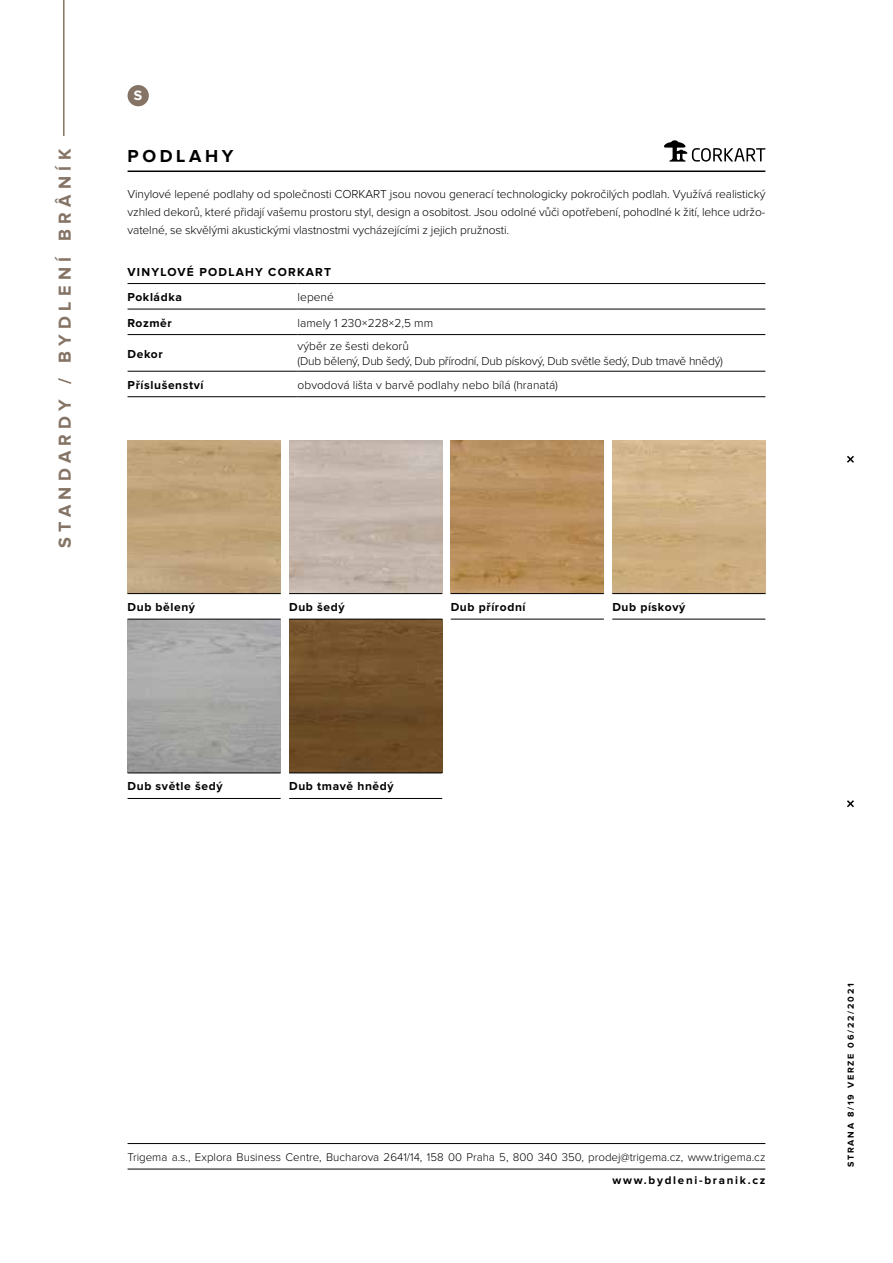
<style>
.page{position:relative;width:893px;height:1263px;background:#fff}
.page>*{position:absolute;margin:0;border:0;box-sizing:border-box;transform-origin:0 0}
.t1{font:700 18px "Proxima Nova";letter-spacing:.3em;color:#857465}
.t2{font:700 18px "Proxima Nova";letter-spacing:.2em;color:#000}
.t3{font:700 14.1px "Proxima Nova";color:#fff}
.t4{font:300 12px/18px "Proxima Nova";letter-spacing:-.01em;color:#000;text-align:justify}
.t5{font:700 12px "Proxima Nova";letter-spacing:.05em;color:#000}
.t6{font:700 12px/25.5px "Proxima Nova";letter-spacing:.1em;color:#000}
.t7{font:300 11.55px "Proxima Nova";color:#000}
.t8{font:700 11.55px "Proxima Nova";letter-spacing:.15em;color:#000}
.t9{font:700 9px "Proxima Nova";letter-spacing:.2em;color:#000}
</style>
<div class="page">
<hr style="left:63px;top:0;width:2px;height:136px;background:#857465">
<div style="left:128px;top:85px;width:21px;height:21px;background:#857465;border-radius:50%"></div>
<hr style="left:128px;top:1143px;width:637px;height:1px;background:#000">
<hr style="left:128px;top:1169px;width:637px;height:1px;background:#000">
<svg style="left:847px;top:455px;width:7px;height:8px"></svg>
<svg style="left:847px;top:800px;width:7px;height:8px"></svg>
<img style="left:289px;top:620px;width:153px;height:152px">
<hr style="left:289px;top:772px;width:153px;height:1px;background:#000">
<hr style="left:289px;top:798px;width:153px;height:1px;background:#000">
<hr style="left:128px;top:772px;width:153px;height:1px;background:#000">
<hr style="left:128px;top:798px;width:153px;height:1px;background:#000">
<img style="left:612px;top:440px;width:153px;height:153px">
<hr style="left:612px;top:593px;width:153px;height:1px;background:#000">
<hr style="left:612px;top:619px;width:153px;height:1px;background:#000">
<img style="left:451px;top:440px;width:153px;height:153px">
<hr style="left:451px;top:593px;width:153px;height:1px;background:#000">
<hr style="left:451px;top:619px;width:153px;height:1px;background:#000">
<img style="left:128px;top:440px;width:153px;height:153px">
<hr style="left:128px;top:593px;width:153px;height:1px;background:#000">
<hr style="left:128px;top:619px;width:153px;height:1px;background:#000">
<hr style="left:289px;top:593px;width:153px;height:1px;background:#000">
<hr style="left:289px;top:619px;width:153px;height:1px;background:#000">
<hr style="left:128px;top:171px;width:637px;height:1px;background:#000">
<hr style="left:128px;top:283px;width:170px;height:1px;background:#000">
<hr style="left:298px;top:283px;width:467px;height:1px;background:#000">
<hr style="left:128px;top:309px;width:170px;height:1px;background:#000">
<hr style="left:298px;top:309px;width:467px;height:1px;background:#000">
<hr style="left:128px;top:334px;width:170px;height:1px;background:#000">
<hr style="left:298px;top:334px;width:467px;height:1px;background:#000">
<hr style="left:128px;top:371px;width:170px;height:1px;background:#000">
<hr style="left:298px;top:371px;width:467px;height:1px;background:#000">
<hr style="left:128px;top:396px;width:170px;height:1px;background:#000">
<hr style="left:298px;top:396px;width:467px;height:1px;background:#000">
<svg style="left:664px;top:140px;width:101px;height:22px"></svg>
<h1 class="t1" style="left:57px;top:548px;width:401px;rotate:-90deg">STANDARDY / BYDLENÍ BRÂNÍK</h1>
<p class="t3" style="left:134px;top:89px;width:10px">S</p>
<h1 class="t2" style="left:128px;top:148px;width:107px">PODLAHY</h1>
<p class="t4" style="left:128px;top:186px;width:639px">Vinylové lepené podlahy od společnosti CORKART jsou novou generací technologicky pokročilých podlah. Využívá realistický vzhled dekorů, které přidají vašemu prostoru styl, design a osobitost. Jsou odolné vůči opotřebení, pohodlné k žití, lehce udržo&shy;vatelné, se skvělými akustickými vlastnostmi vycházejícími z jejich pružnosti.</p>
<p class="t6" style="left:128px;top:259px;width:205px">VINYLOVÉ PODLAHY CORKART<br>Pokládka</p>
<p class="t4" style="left:298px;top:289px;width:38px">lepené</p>
<p class="t5" style="left:128px;top:317px;width:46px">Rozměr</p>
<p class="t4" style="left:298px;top:314px;width:137px">lamely 1 230×228×2,5 mm</p>
<p class="t5" style="left:128px;top:348px;width:37px">Dekor</p>
<p class="t4" style="left:298px;top:340px;width:427px;line-height:14.4px">výběr ze šesti dekorů<br>(Dub bělený, Dub šedý, Dub přírodní, Dub pískový, Dub světle šedý, Dub tmavě hnědý)</p>
<p class="t5" style="left:128px;top:379px;width:78px">Příslušenství</p>
<p class="t4" style="left:298px;top:376px;width:262px">obvodová lišta v barvě podlahy nebo bílá (hranatá)</p>
<p class="t5" style="left:128px;top:602px;width:69px">Dub bělený</p>
<p class="t5" style="left:289px;top:602px;width:57px">Dub šedý</p>
<p class="t5" style="left:451px;top:602px;width:76px">Dub přírodní</p>
<p class="t5" style="left:612px;top:602px;width:74px">Dub pískový</p>
<p class="t5" style="left:128px;top:781px;width:96px">Dub světle šedý</p>
<p class="t5" style="left:289px;top:781px;width:106px">Dub tmavě hnědý</p>
<p class="t7" style="left:128px;top:1152px;width:639px">Trigema a.s., Explora Business Centre, Bucharova 2641/14, 158 00 Praha 5, 800 340 350, prodej@trigema.cz, www.trigema.cz</p>
<p class="t8" style="left:612px;top:1175px;width:154px">www.bydleni-branik.cz</p>
<p class="t9" style="left:847px;top:1167px;width:185px;rotate:-90deg">STRANA 8/19 VERZE 06/22/2021</p>
</div>
